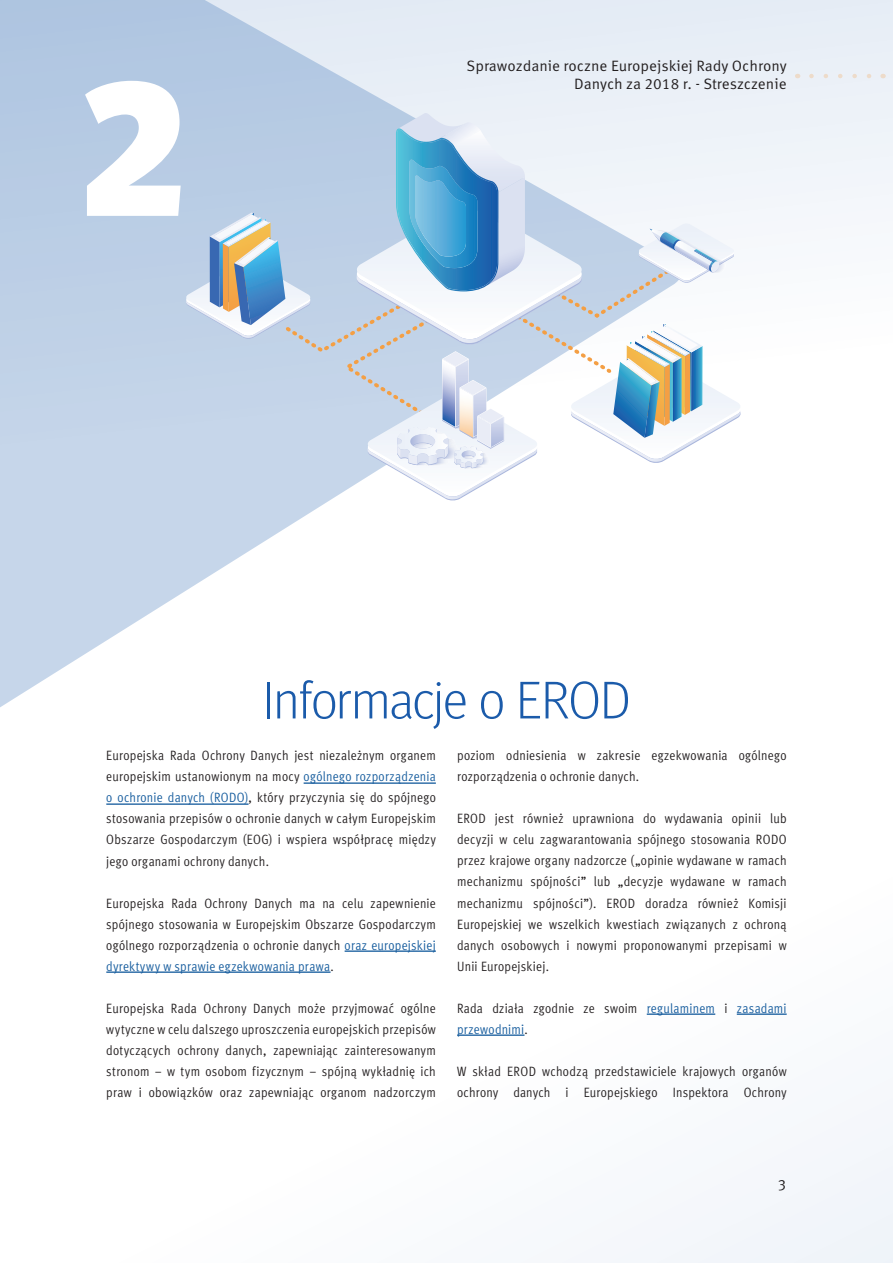
<style>
.page{position:relative;width:893px;height:1263px;background:#fff}
.page>*{position:absolute;margin:0;border:0;box-sizing:border-box;transform-origin:0 0}
.t1{font:300 52.5px "Meta Headline Pro";letter-spacing:.01em;color:#1b5baa}
.t2{font:15px/18px "Meta Correspondence Pro";letter-spacing:-.005em;color:#231f20;text-align:right}
.t3{font:13.5px/21px "Meta Pro Cond Norm";letter-spacing:.02em;color:#231f20;text-align:justify}
.t4{font:13.5px/21px "Meta Pro Cond Norm";letter-spacing:.015em;color:#175d9e}
.s1{color:#175d9e}
.s2{color:#231f20}
</style>
<div class="page">
<div style="left:683px;top:0;width:128px;height:225px;background:#ebf0f7"></div>
<hr style="left:304px;top:782px;width:132px;height:2px;background:#175d9e">
<hr style="left:106px;top:803px;width:143px;height:2px;background:#175d9e">
<hr style="left:345px;top:950px;width:91px;height:2px;background:#175d9e">
<hr style="left:106px;top:971px;width:225px;height:2px;background:#175d9e">
<svg style="left:0;top:0;width:683px;height:707px"></svg>
<hr style="left:647px;top:1013px;width:68px;height:2px;background:#175d9e">
<hr style="left:737px;top:1013px;width:50px;height:2px;background:#175d9e">
<hr style="left:457px;top:1034px;width:67px;height:2px;background:#175d9e">
<svg style="left:85px;top:81px;width:656px;height:420px"></svg>
<div style="left:658px;top:1122px;width:235px;height:141px;background:#f4f7fb"></div>
<div style="left:811px;top:0;width:82px;height:217px;background:#edf2f8"></div>
<p class="t2" style="left:467px;top:56px;width:322px">Sprawozdanie roczne Europejskiej Rady Ochrony<br>Danych za 2018 r. - Streszczenie</p>
<h1 class="t1" style="left:263px;top:662px;width:368px">Informacje o EROD</h1>
<p class="t3" style="left:106px;top:744px;width:331px">Europejska Rada Ochrony Danych jest niezależnym organem europejskim ustanowionym na mocy <span class="s1">ogólnego rozporządzenia o ochronie danych (RODO)</span>, który przyczynia się do spójnego stosowania przepisów o ochronie danych w całym Europejskim Obszarze Gospodarczym (EOG) i wspiera współpracę między jego organami ochrony danych.</p>
<p class="t3" style="left:106px;top:891px;width:331px">Europejska Rada Ochrony Danych ma na celu zapewnienie spójnego stosowania w Europejskim Obszarze Gospodarczym ogólnego rozporządzenia o ochronie danych <span class="s1">oraz europejskiej dyrektywy w sprawie egzekwowania prawa</span>.</p>
<p class="t3" style="left:106px;top:996px;width:331px">Europejska Rada Ochrony Danych może przyjmować ogólne wytyczne w celu dalszego uproszczenia europejskich przepisów dotyczących ochrony danych, zapewniając zainteresowanym stronom – w tym osobom fizycznym – spójną wykładnię ich praw i obowiązków oraz zapewniając organom nadzorczym</p>
<p class="t3" style="left:457px;top:744px;width:331px">poziom odniesienia w zakresie egzekwowania ogólnego rozporządzenia o ochronie danych.</p>
<p class="t3" style="left:457px;top:807px;width:331px">EROD jest również uprawniona do wydawania opinii lub decyzji w celu zagwarantowania spójnego stosowania RODO przez krajowe organy nadzorcze („opinie wydawane w ramach mechanizmu spójności” lub „decyzje wydawane w ramach mechanizmu spójności”). EROD doradza również Komisji Europejskiej we wszelkich kwestiach związanych z ochroną danych osobowych i nowymi proponowanymi przepisami w Unii Europejskiej.</p>
<p class="t4" style="left:457px;top:996px;width:331px"><span class="s2">Rada działa zgodnie ze swoim</span> regulaminem <span class="s2">i</span> zasadami przewodnimi<span class="s2">.</span></p>
<p class="t3" style="left:457px;top:1059px;width:331px">W skład EROD wchodzą przedstawiciele krajowych organów ochrony danych i Europejskiego Inspektora Ochrony</p>
<p class="t2" style="left:778px;top:1175px;width:10px">3</p>
</div>
